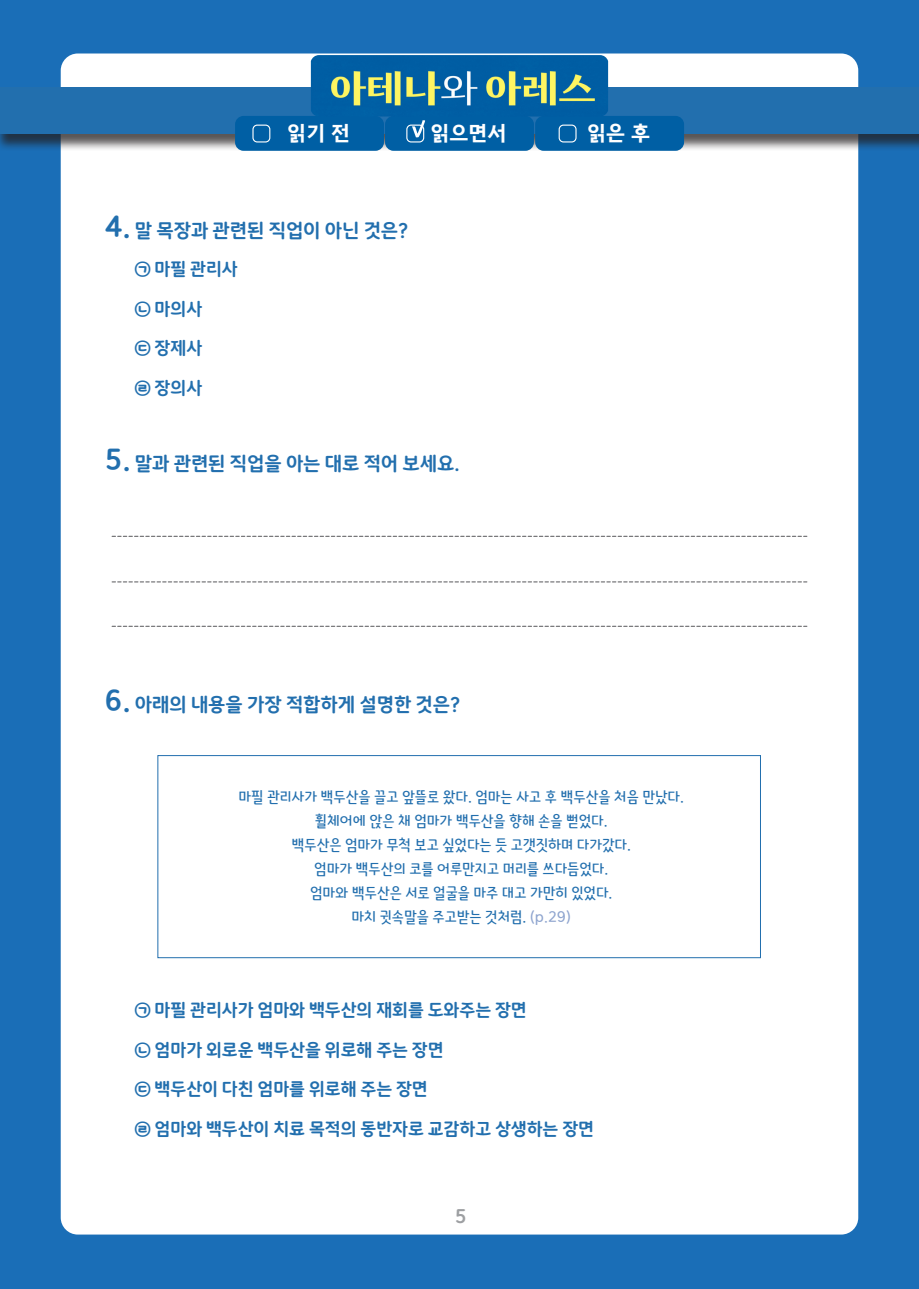
<style>
.page{position:relative;width:919px;height:1289px;background:#fff}
.page>*{position:absolute;margin:0;border:0;box-sizing:border-box;transform-origin:0 0}
.t1{font:27px "SOYO Maple Bold";color:#226fae}
.t2{font:700 21px "Kimjungchul Gothic";color:#fff}
.t3{font:18px "SOYO Maple Bold";color:#226fae}
.t4{font:18px "SOYO Maple Bold";color:#9d9fa2}
.t5{font:16.5px/24px "SKYBORI";color:#226fae;text-align:center}
.t6{font:16.5px "SOYO Maple Bold";color:#226fae}
.s1{font-size:27px}
.s2{color:#8fa5cf}
</style>
<div class="page">
<div style="left:0;top:0;width:918px;height:1288px;background:#1a6eb7"></div>
<div style="left:61px;top:53px;width:797px;height:1181px;background:#fff;border-radius:17px"></div>
<div style="left:0;top:89px;width:918px;height:63px;background:#231f20;opacity:.75"></div>
<div style="left:0;top:87px;width:918px;height:46px;background:#226fae"></div>
<div style="left:235px;top:116px;width:149px;height:35px;background:#005fa4;border-radius:9px"></div>
<div style="left:385px;top:116px;width:149px;height:35px;background:#005fa4;border-radius:9px"></div>
<div style="left:535px;top:116px;width:149px;height:35px;background:#005fa4;border-radius:9px"></div>
<img style="left:311px;top:55px;width:297px;height:61px">
<div style="left:558px;top:125px;width:18px;height:17px;border:1px solid #fff;border-radius:4px"></div>
<div style="left:406px;top:125px;width:18px;height:17px;border:1px solid #fff;border-radius:4px"></div>
<div style="left:252px;top:125px;width:18px;height:17px;border:1px solid #fff;border-radius:4px"></div>
<svg style="left:412px;top:120px;width:13px;height:17px"></svg>
<svg style="left:112px;top:625px;width:694px;height:2px"></svg>
<svg style="left:112px;top:581px;width:694px;height:1px"></svg>
<svg style="left:112px;top:536px;width:694px;height:1px"></svg>
<div style="left:157px;top:755px;width:603px;height:203px;border:1px solid #226fae"></div>
<p class="t2" style="left:287px;top:121px;width:64px">읽기 전</p>
<p class="t2" style="left:430px;top:121px;width:77px">읽으면서</p>
<p class="t2" style="left:587px;top:121px;width:64px">읽은 후</p>
<h1 class="t1" style="left:104px;top:211px;width:28px">4.</h1>
<p class="t3" style="left:135px;top:220px;width:275px">말 목장과 관련된 직업이 아닌 것은?</p>
<p class="t6" style="left:135px;top:259px;width:104px">㉠ 마필 관리사</p>
<p class="t6" style="left:135px;top:299px;width:69px">㉡ 마의사</p>
<p class="t6" style="left:135px;top:338px;width:69px">㉢ 장제사</p>
<p class="t6" style="left:135px;top:378px;width:69px">㉣ 장의사</p>
<p class="t3" style="left:104px;top:452px;width:357px"><span class="s1">5.</span> 말과 관련된 직업을 아는 대로 적어 보세요.</p>
<h1 class="t1" style="left:104px;top:684px;width:28px">6.</h1>
<p class="t3" style="left:135px;top:693px;width:327px">아래의 내용을 가장 적합하게 설명한 것은?</p>
<p class="t5" style="left:238px;top:784px;width:447px">마필 관리사가 백두산을 끌고 앞뜰로 왔다. 엄마는 사고 후 백두산을 처음 만났다. 휠체어에 앉은 채 엄마가 백두산을 향해 손을 뻗었다.<br>백두산은 엄마가 무척 보고 싶었다는 듯 고갯짓하며 다가갔다.<br>엄마가 백두산의 코를 어루만지고 머리를 쓰다듬었다.<br>엄마와 백두산은 서로 얼굴을 마주 대고 가만히 있었다.<br>마치 귓속말을 주고받는 것처럼. <span class="s2">(p.29)</span></p>
<p class="t6" style="left:135px;top:1000px;width:393px">㉠ 마필 관리사가 엄마와 백두산의 재회를 도와주는 장면</p>
<p class="t6" style="left:135px;top:1039px;width:310px">㉡ 엄마가 외로운 백두산을 위로해 주는 장면</p>
<p class="t6" style="left:135px;top:1079px;width:294px">㉢ 백두산이 다친 엄마를 위로해 주는 장면</p>
<p class="t6" style="left:135px;top:1119px;width:460px">㉣ 엄마와 백두산이 치료 목적의 동반자로 교감하고 상생하는 장면</p>
<p class="t4" style="left:454px;top:1205px;width:14px">5</p>
</div>
